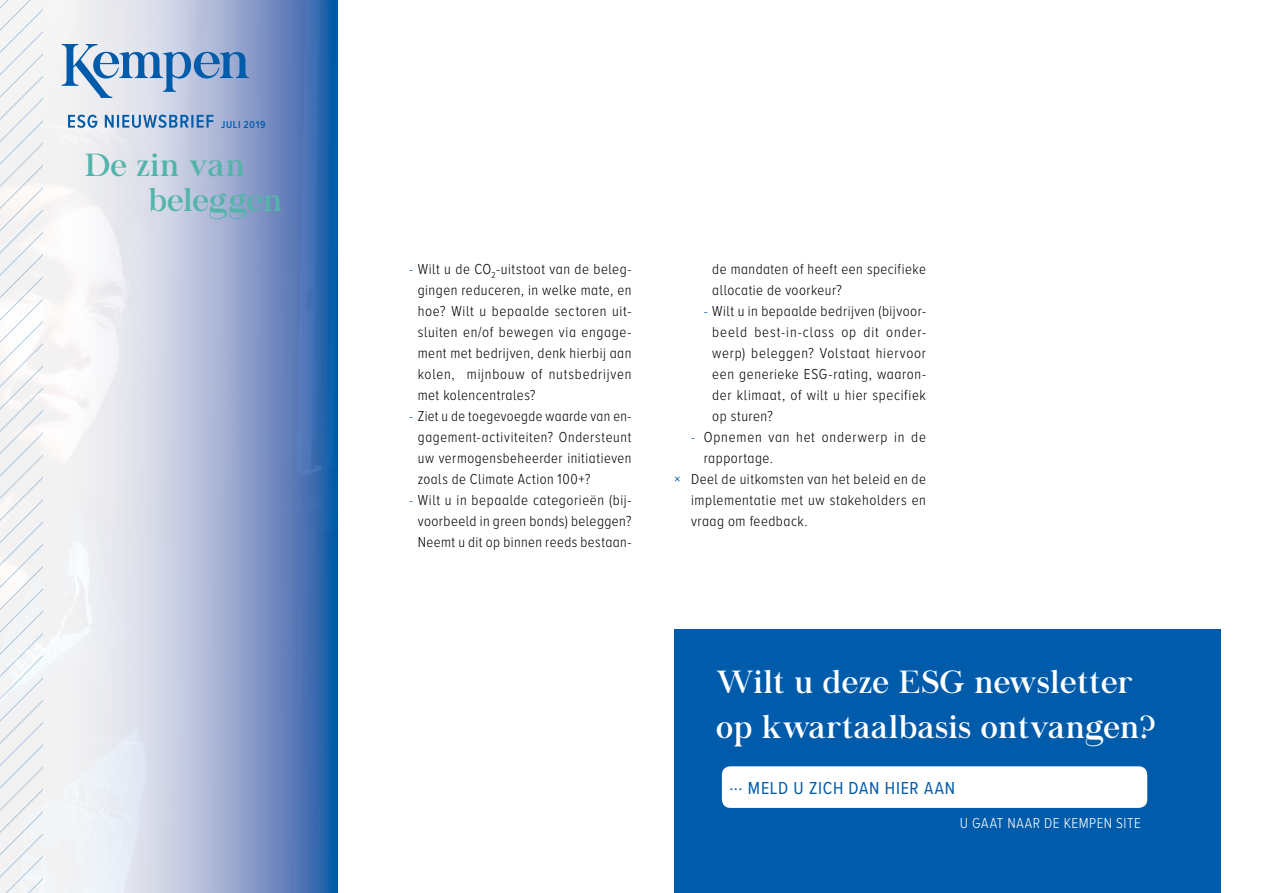
<style>
.page{position:relative;width:1263px;height:893px;background:#fff}
.page>*{position:absolute;margin:0;border:0;box-sizing:border-box;transform-origin:0 0}
.t1{font:31.5px/45px "Kempen Chapaza";letter-spacing:.03em;color:#fff}
.t2{font:31.5px/34.5px "Kempen Chapaza";letter-spacing:.015em;color:#54b4aa}
.t3{font:18px "Proxima Nova A Cond";letter-spacing:.04em;color:#005baa}
.t4{font:300 15px/21px "Proxima Nova A Cond";letter-spacing:.035em;color:#000;text-align:justify}
.t5{font:300 15px "Proxima Nova A Cond";letter-spacing:.035em;color:#fff}
.t6{font:600 10.5px "Proxima Nova A Cond";letter-spacing:.06em;color:#005baa}
.s1{color:#005baa}
.s2{font-weight:400;color:#005baa}
</style>
<div class="page">
<svg style="left:43px;top:0;width:294px;height:893px"></svg>
<svg style="left:0;top:0;width:43px;height:893px"></svg>
<svg style="left:62px;top:44px;width:187px;height:54px;background:#99b4d5"></svg>
<svg style="left:68px;top:115px;width:145px;height:13px;background:#81a8cf"></svg>
<div style="left:674px;top:630px;width:546px;height:263px;background:#005baa"></div>
<div style="left:722px;top:766px;width:425px;height:42px;background:#fff;border-radius:9px"></div>
<p class="t6" style="left:221px;top:116px;width:46px">JULI 2019</p>
<h1 class="t2" style="left:149px;top:151px;width:135px;text-indent:-64px">De zin van beleggen</h1>
<p class="t4" style="left:418px;top:258px;width:215px;text-indent:-9px"><span class="s1">-</span> Wilt u de CO<sub>2</sub>-uitstoot van de beleg&shy;gingen reduceren, in welke mate, en hoe? Wilt u bepaalde sectoren uit&shy;sluiten en/of bewegen via engage&shy;ment met bedrijven, denk hierbij aan kolen, mijnbouw of nutsbedrijven met kolencentrales?</p>
<p class="t4" style="left:418px;top:405px;width:215px;text-indent:-8px"><span class="s1">-</span> Ziet u de toegevoegde waarde van en&shy;gagement-activiteiten? Ondersteunt uw vermogensbeheerder initiatieven zoals de Climate Action 100+?</p>
<p class="t4" style="left:409px;top:489px;width:224px;text-align:center"><span class="s1">-</span> Wilt u in bepaalde categorieën (bij&shy;voorbeeld in green bonds) beleggen?<br>Neemt u dit op binnen reeds bestaan-</p>
<p class="t4" style="left:712px;top:258px;width:215px">de mandaten of heeft een specifieke allocatie de voorkeur?</p>
<p class="t4" style="left:712px;top:300px;width:215px;text-indent:-9px"><span class="s1">-</span> Wilt u in bepaalde bedrijven (bijvoor&shy;beeld best-in-class op dit onder&shy;werp) beleggen? Volstaat hiervoor een generieke ESG-rating, waaron&shy;der klimaat, of wilt u hier specifiek op sturen?</p>
<p class="t4" style="left:691px;top:426px;width:236px"><span class="s1">-</span> Opnemen van het onderwerp in de</p>
<p class="t4" style="left:704px;top:447px;width:71px">rapportage.</p>
<p class="t4" style="left:674px;top:468px;width:253px"><span class="s2">×</span> Deel de uitkomsten van het beleid en de</p>
<p class="t4" style="left:691px;top:489px;width:236px">implementatie met uw stakeholders en</p>
<p class="t4" style="left:691px;top:510px;width:118px">vraag om feedback.</p>
<h1 class="t1" style="left:716px;top:663px;width:440px">Wilt u deze ESG newsletter op kwartaalbasis ontvangen?</h1>
<p class="t3" style="left:729px;top:775px;width:227px">... MELD U ZICH DAN HIER AAN</p>
<p class="t5" style="left:960px;top:812px;width:182px">U GAAT NAAR DE KEMPEN SITE</p>
</div>
